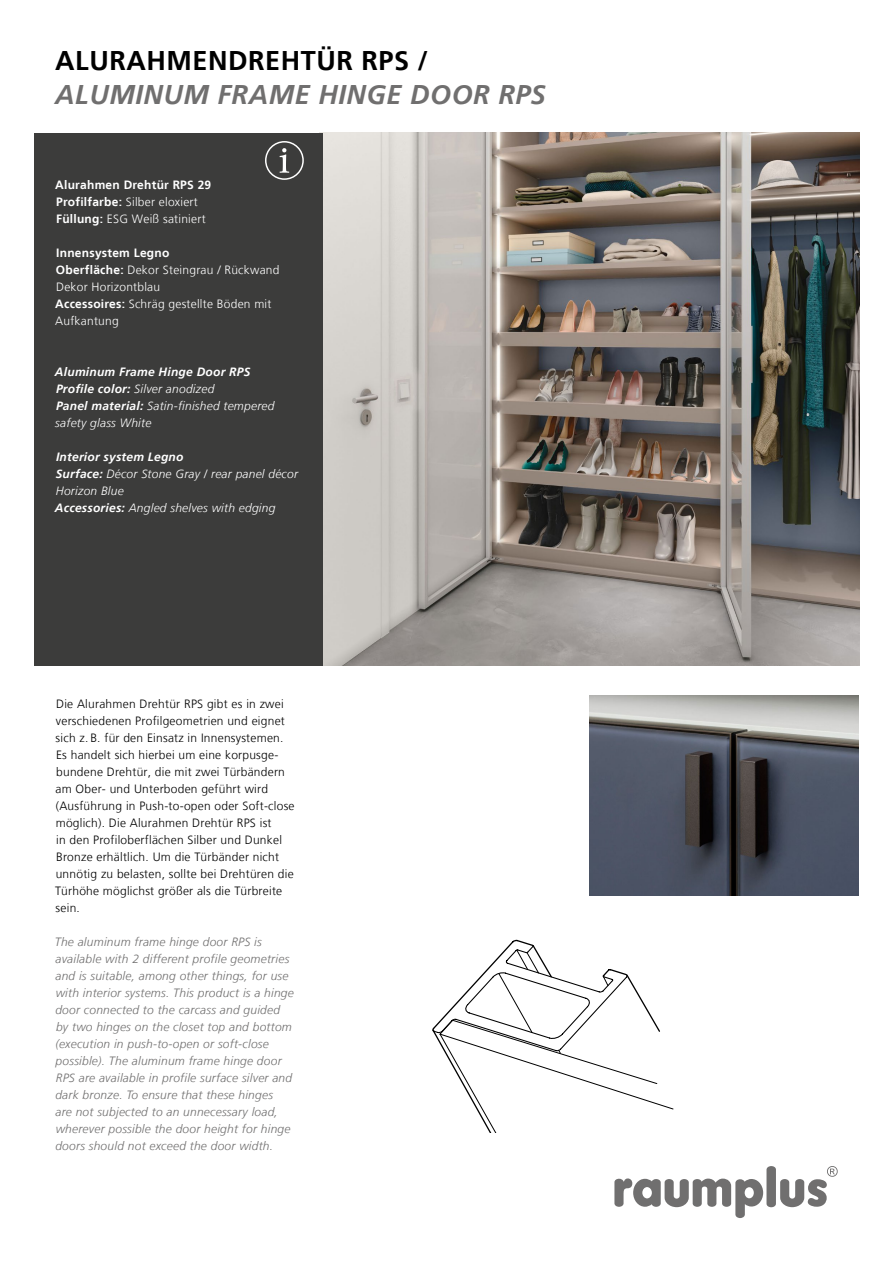
<style>
.page{position:relative;width:893px;height:1263px;background:#fff}
.page>*{position:absolute;margin:0;border:0;box-sizing:border-box;transform-origin:0 0}
.t1{font:italic 700 27px "Frutiger LT";letter-spacing:.02em;color:#706f6f}
.t2{font:700 27px "Frutiger LT";letter-spacing:.02em;color:#000}
.t3{font:italic 300 12px/17px "Frutiger LT";letter-spacing:.02em;color:#706f6f}
.t4{font:300 12px/17px "Frutiger LT";letter-spacing:.02em;color:#000}
.t5{font:300 12px/17px "Frutiger LT";letter-spacing:.02em;color:#fff}
.t6{font:italic 700 12px/17px "Frutiger LT";letter-spacing:.02em;color:#fff}
.t7{font:italic 300 12px/17px "Frutiger LT";letter-spacing:.02em;color:#fff}
.t8{font:700 12px/17px "Frutiger LT";letter-spacing:.02em;color:#fff}
.s1{font-weight:300}
.s2{font-weight:700}
</style>
<div class="page">
<img style="left:322px;top:133px;width:537px;height:532px">
<svg style="left:432px;top:940px;width:241px;height:193px"></svg>
<img style="left:589px;top:695px;width:270px;height:200px">
<svg style="left:614px;top:1166px;width:224px;height:52px"></svg>
<div style="left:34px;top:133px;width:288px;height:532px;background:#3c3c3b"></div>
<svg style="left:280px;top:148px;width:9px;height:25px"></svg>
<div style="left:265px;top:141px;width:39px;height:39px;border:1px solid #fff;border-radius:50%"></div>
<h1 class="t2" style="left:55px;top:45px;width:374px">ALURAHMENDREHTÜR RPS /</h1>
<h1 class="t1" style="left:55px;top:79px;width:492px">ALUMINUM FRAME HINGE DOOR RPS</h1>
<p class="t8" style="left:55px;top:177px;width:158px">Alurahmen Drehtür RPS 29<br>Profilfarbe: <span class="s1">Silber eloxiert<br></span>Füllung: <span class="s1">ESG Weiß satiniert</span></p>
<p class="t5" style="left:55px;top:245px;width:226px"><span class="s2">Innensystem Legno<br>Oberfläche:</span> Dekor Steingrau / Rückwand<br>Dekor Horizontblau<br><span class="s2">Accessoires:</span> Schräg gestellte Böden mit<br>Aufkantung</p>
<p class="t6" style="left:55px;top:364px;width:221px">Aluminum Frame Hinge Door RPS<br>Profile color: <span class="s1">Silver anodized<br></span>Panel material: <span class="s1">Satin-finished tempered safety glass White</span></p>
<p class="t7" style="left:55px;top:449px;width:245px"><span class="s2">Interior system Legno<br>Surface:</span> Décor Stone Gray / rear panel décor<br>Horizon Blue<br><span class="s2">Accessories:</span> Angled shelves with edging</p>
<p class="t4" style="left:55px;top:696px;width:241px">Die Alurahmen Drehtür RPS gibt es in zwei verschiedenen Profilgeometrien und eignet sich z. B. für den Einsatz in Innensystemen.<br>Es handelt sich hierbei um eine korpusge&shy;bundene Drehtür, die mit zwei Türbändern am Ober- und Unterboden geführt wird (Ausführung in Push-to-open oder Soft-close möglich). Die Alurahmen Drehtür RPS ist<br>in den Profiloberflächen Silber und Dunkel Bronze erhältlich. Um die Türbänder nicht unnötig zu belasten, sollte bei Drehtüren die Türhöhe möglichst größer als die Türbreite sein.</p>
<p class="t3" style="left:55px;top:934px;width:241px">The aluminum frame hinge door RPS is available with 2 different profile geometries and is suitable, among other things, for use with interior systems. This product is a hinge door connected to the carcass and guided by two hinges on the closet top and bottom (execution in push-to-open or soft-close possible). The aluminum frame hinge door RPS are available in profile surface silver and dark bronze. To ensure that these hinges<br>are not subjected to an unnecessary load, wherever possible the door height for hinge doors should not exceed the door width.</p>
</div>
